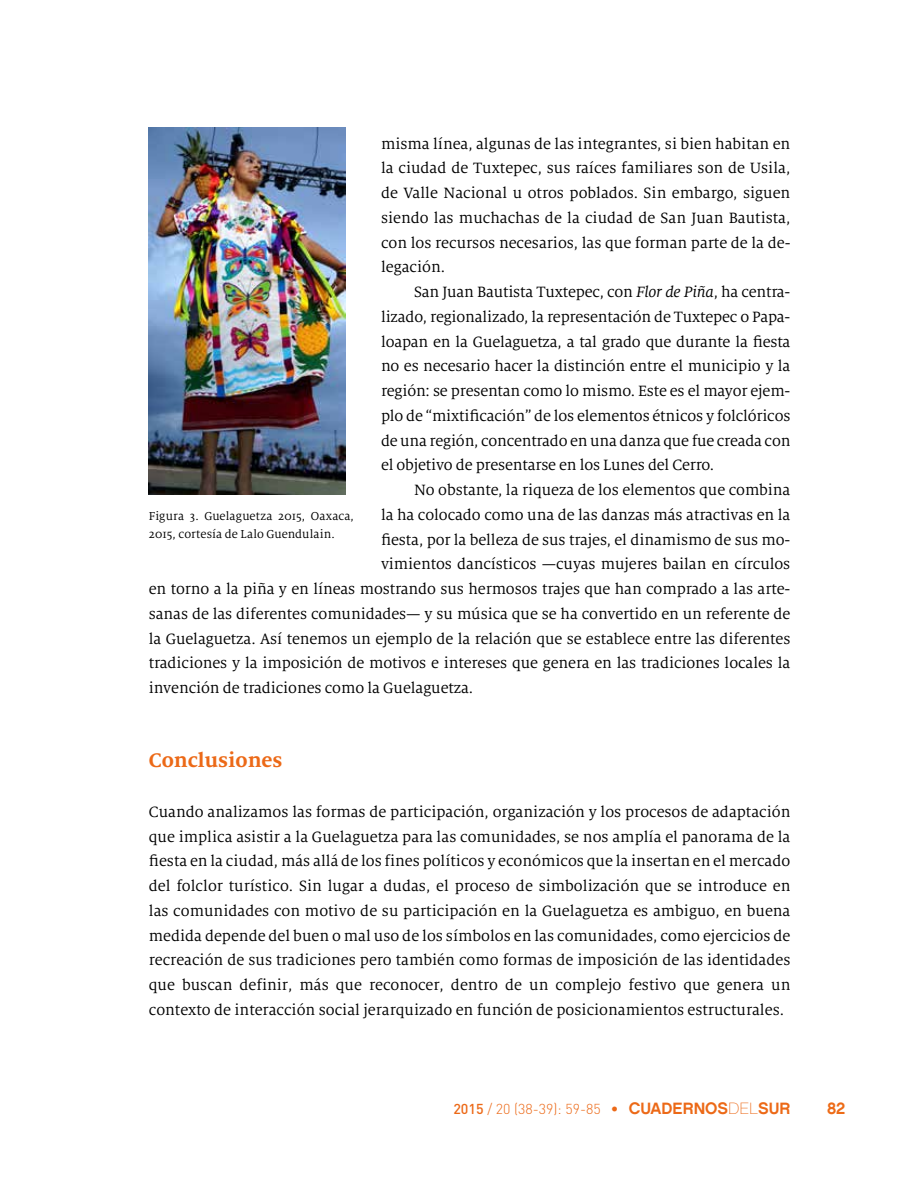
<style>
.page{position:relative;width:918px;height:1188px;background:#fff}
.page>*{position:absolute;margin:0;border:0;box-sizing:border-box;transform-origin:0 0}
.t1{font:700 21.75px "Milo Serif OT";color:#ec6917}
.t2{font:16.5px/24.8px "Milo Serif OT";letter-spacing:-.005em;color:#000;text-align:justify}
.t3{font:16.5px "Chalet New York Nineteen Sixty";color:#ed6b17}
.t4{font:300 14.25px "DIN Pro";color:#ec6917}
.t5{font:12.75px/18px "Milo Serif OT";letter-spacing:.005em;color:#000}
.s1{font-style:italic}
.s2{font-weight:500}
.s3{font-weight:500;font-size:15px}
.s4{font-family:"Chalet New York Nineteen Sixty";font-weight:400;font-size:16.5px}
.s5{font-family:"Chalet Paris Nineteen Sixty";font-weight:400;font-size:16.5px}
</style>
<div class="page">
<img style="left:149px;top:128px;width:197px;height:367px">
<p class="t2" style="left:381px;top:131px;width:411px">misma línea, algunas de las integrantes, si bien habitan en la ciudad de Tuxtepec, sus raíces familiares son de Usila, de Valle Nacional u otros poblados. Sin embargo, siguen siendo las muchachas de la ciudad de San Juan Bautista, con los recursos necesarios, las que forman parte de la de&shy;legación.</p>
<p class="t2" style="left:381px;top:280px;width:411px;text-indent:33px">San Juan Bautista Tuxtepec, con <span class="s1">Flor de Piña</span>, ha centra&shy;lizado, regionalizado, la representación de Tuxtepec o Papa&shy;loapan en la Guelaguetza, a tal grado que durante la fiesta no es necesario hacer la distinción entre el municipio y la región: se presentan como lo mismo. Este es el mayor ejem&shy;plo de “mixtificación” de los elementos étnicos y folclóricos de una región, concentrado en una danza que fue creada con el objetivo de presentarse en los Lunes del Cerro.</p>
<p class="t2" style="left:414px;top:478px;width:378px">No obstante, la riqueza de los elementos que combina</p>
<p class="t2" style="left:381px;top:503px;width:411px">la ha colocado como una de las danzas más atractivas en la</p>
<p class="t2" style="left:381px;top:527px;width:411px">fiesta, por la belleza de sus trajes, el dinamismo de sus mo-</p>
<p class="t2" style="left:381px;top:552px;width:411px">vimientos dancísticos —cuyas mujeres bailan en círculos</p>
<p class="t2" style="left:149px;top:577px;width:643px">en torno a la piña y en líneas mostrando sus hermosos trajes que han comprado a las arte-</p>
<p class="t2" style="left:149px;top:602px;width:643px">sanas de las diferentes comunidades— y su música que se ha convertido en un referente de</p>
<p class="t2" style="left:149px;top:626px;width:643px">la Guelaguetza. Así tenemos un ejemplo de la relación que se establece entre las diferentes</p>
<p class="t2" style="left:149px;top:651px;width:643px">tradiciones y la imposición de motivos e intereses que genera en las tradiciones locales la</p>
<p class="t2" style="left:149px;top:676px;width:326px">invención de tradiciones como la Guelaguetza.</p>
<p class="t5" style="left:149px;top:507px;width:207px">Figura 3. Guelaguetza 2015, Oaxaca,<br>2015, cortesía de Lalo Guendulain.</p>
<h1 class="t1" style="left:149px;top:748px;width:135px">Conclusiones</h1>
<p class="t2" style="left:149px;top:800px;width:643px">Cuando analizamos las formas de participación, organización y los procesos de adaptación que implica asistir a la Guelaguetza para las comunidades, se nos amplía el panorama de la fiesta en la ciudad, más allá de los fines políticos y económicos que la insertan en el mercado del folclor turístico. Sin lugar a dudas, el proceso de simbolización que se introduce en las comunidades con motivo de su participación en la Guelaguetza es ambiguo, en buena medida depende del buen o mal uso de los símbolos en las comunidades, como ejercicios de recreación de sus tradiciones pero también como formas de imposición de las identidades que buscan definir, más que reconocer, dentro de un complejo festivo que genera un contexto de interacción social jerarquizado en función de posicionamientos estructurales.</p>
<p class="t4" style="left:453px;top:1099px;width:339px"><span class="s2">2015</span> / 20 (38-39): 59-85 <span class="s3">•</span> <span class="s4">CUADERNOS</span><span class="s5">DEL</span><span class="s4">SUR</span></p>
<p class="t3" style="left:827px;top:1098px;width:20px">82</p>
</div>
